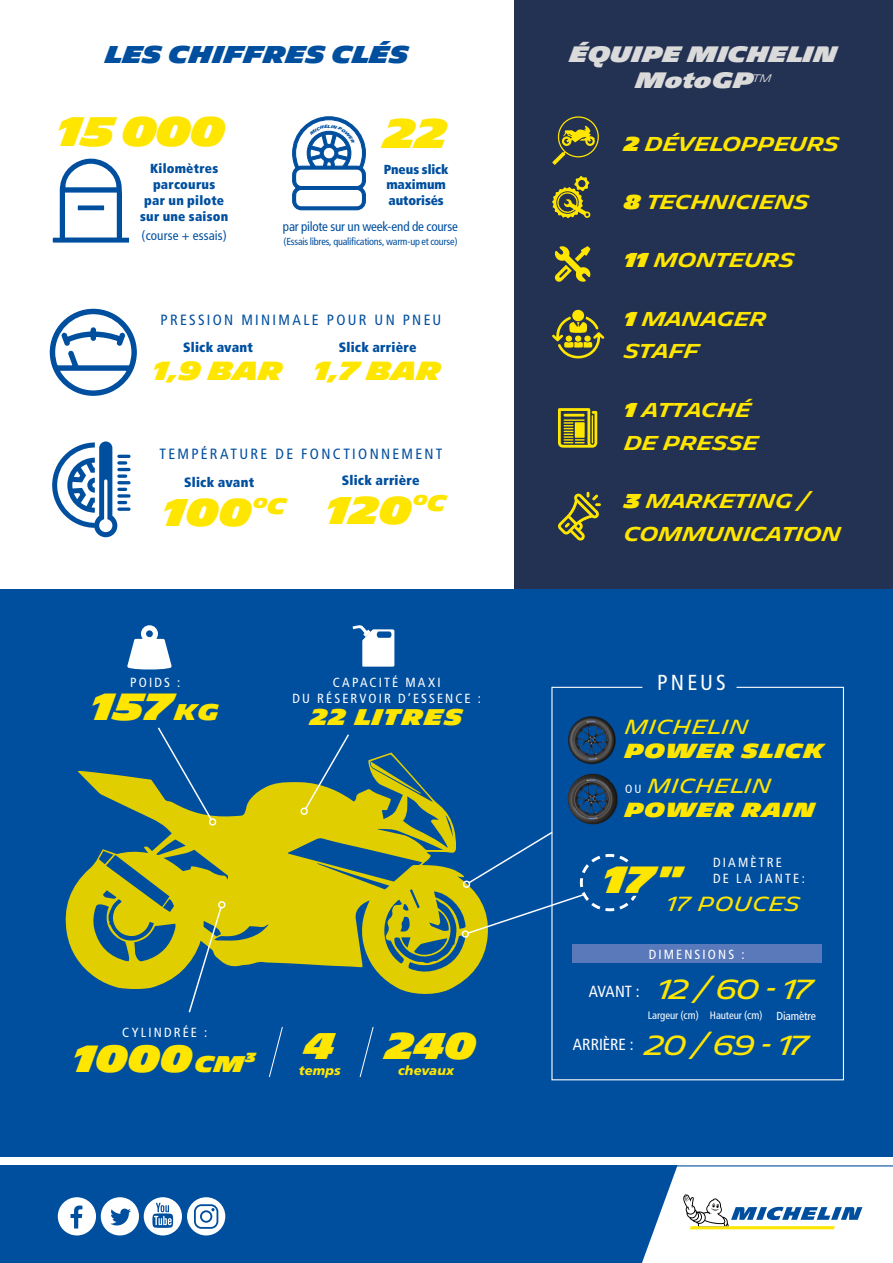
<style>
.page{position:relative;width:893px;height:1263px;background:#fff}
.page>*{position:absolute;margin:0;border:0;box-sizing:border-box;transform-origin:0 0}
.t1{font:900 40.05px "Michelin";letter-spacing:-.005em;color:#ffe600}
.t2{font:900 37.5px "Michelin";letter-spacing:.01em;color:#ffe600}
.t3{font:900 36.75px "Michelin";letter-spacing:.005em;color:#ffe600}
.t4{font:900 36px "Michelin";color:#ffe600}
.t5{font:26.85px/55.5px "Michelin";letter-spacing:-.045em;color:#ffe600;text-align:center}
.t6{font:900 25.5px "Michelin";letter-spacing:-.02em;color:#ffe600}
.t7{font:900 23.55px "Michelin";letter-spacing:.01em;color:#004f9f}
.t8{font:900 22.05px "Michelin";letter-spacing:.06em;color:#ffe600}
.t9{font:condensed 21.75px "Frutiger";letter-spacing:.14em;color:#fff}
.t10{font:900 21.6px/26px "Michelin";letter-spacing:.005em;color:#dadada;text-align:center}
.t11{font:900 19.8px/35.1px "Michelin";letter-spacing:.045em;color:#ffe600}
.t12{font:19.8px "Michelin";letter-spacing:.035em;color:#ffe600}
.t13{font:600 19.5px/32.8px "Michelin";letter-spacing:-.01em;color:#ffe600}
.t14{font:condensed 16.05px "Frutiger";color:#fff}
.t15{font:condensed 14.85px "Frutiger";letter-spacing:.155em;color:#004f9f}
.t16{font:900 condensed 13.5px "Frutiger";letter-spacing:.015em;color:#004f9f}
.t17{font:condensed 13.2px/15.9px "Frutiger";letter-spacing:.165em;color:#fff}
.t18{font:900 condensed 13.05px/15.8px "Frutiger";letter-spacing:.015em;color:#004f9f;text-align:center}
.t19{font:condensed 13.05px "Frutiger";letter-spacing:-.015em;color:#004f9f}
.t20{font:900 condensed 13.05px/15.8px "Frutiger";letter-spacing:-.005em;color:#004f9f}
.t21{font:condensed 13.05px "Frutiger";letter-spacing:.01em;color:#004f9f}
.t22{font:italic 900 12.9px "Frutiger";letter-spacing:.01em;color:#ffe600}
.t23{font:900 12.9px "Michelin";color:#ffe600}
.t24{font:condensed 10.8px "Frutiger";letter-spacing:-.01em;color:#fff}
.t25{font:condensed 10.2px "Frutiger";letter-spacing:-.02em;color:#004f9f}
.s1{font-size:22.05px}
.s2{font-family:"Frutiger";font-style:italic}
.s3{font-weight:900}
.s4{font-family:"Frutiger";font-weight:400;font-stretch:condensed;font-size:11.85px;color:#fff}
.s5{font-weight:400}
.s6{font-size:11.1px}
.s7{font-size:11.7px}
</style>
<div class="page">
<div style="left:0;top:1165px;width:893px;height:98px;background:#004f9f"></div>
<svg style="left:58px;top:1197px;width:124px;height:38px"></svg>
<svg style="left:642px;top:1165px;width:251px;height:98px"></svg>
<div style="left:187px;top:1197px;width:38px;height:38px;background:#fff;border-radius:50%"></div>
<svg style="left:194px;top:1204px;width:24px;height:25px"></svg>
<div style="left:514px;top:0;width:379px;height:590px;background:#233152"></div>
<div style="left:0;top:590px;width:893px;height:567px;background:#004f9f"></div>
<svg style="left:127px;top:625px;width:45px;height:44px"></svg>
<svg style="left:353px;top:625px;width:41px;height:42px"></svg>
<svg style="left:52px;top:158px;width:78px;height:85px"></svg>
<div style="left:76px;top:203px;width:30px;height:9px;background:#004f9f;border:2px solid #fff"></div>
<svg style="left:558px;top:408px;width:39px;height:40px"></svg>
<div style="left:572px;top:310px;width:12px;height:11px;background:#ffe600;border-radius:50%"></div>
<svg style="left:552px;top:316px;width:52px;height:43px"></svg>
<svg style="left:552px;top:116px;width:47px;height:49px"></svg>
<svg style="left:552px;top:176px;width:39px;height:42px"></svg>
<svg style="left:555px;top:246px;width:35px;height:36px"></svg>
<svg style="left:558px;top:492px;width:43px;height:49px"></svg>
<svg style="left:49px;top:308px;width:88px;height:88px"></svg>
<svg style="left:117px;top:507px;width:14px;height:4px"></svg>
<svg style="left:117px;top:494px;width:14px;height:4px"></svg>
<svg style="left:52px;top:441px;width:75px;height:96px"></svg>
<hr style="left:117px;top:481px;width:14px;height:3px;background:#004f9f;border-radius:2px">
<svg style="left:117px;top:474px;width:10px;height:4px"></svg>
<hr style="left:117px;top:468px;width:14px;height:3px;background:#004f9f;border-radius:2px">
<svg style="left:117px;top:461px;width:10px;height:4px"></svg>
<hr style="left:117px;top:455px;width:14px;height:3px;background:#004f9f;border-radius:2px">
<svg style="left:551px;top:686px;width:293px;height:395px"></svg>
<div style="left:572px;top:945px;width:249px;height:18px;background:#5979bb"></div>
<svg style="left:65px;top:752px;width:423px;height:242px;fill:#e1ce00"></svg>
<svg style="left:370px;top:761px;width:51px;height:33px"></svg>
<svg style="left:156px;top:727px;width:57px;height:94px"></svg>
<div style="left:209px;top:818px;width:7px;height:8px;border:1px solid #fff;border-radius:50%"></div>
<svg style="left:187px;top:901px;width:39px;height:112px"></svg>
<svg style="left:300px;top:734px;width:50px;height:82px"></svg>
<svg style="left:461px;top:830px;width:233px;height:109px"></svg>
<img style="left:568px;top:714px;width:49px;height:51px">
<img style="left:568px;top:774px;width:49px;height:50px">
<svg style="left:359px;top:1027px;width:15px;height:50px"></svg>
<svg style="left:269px;top:1027px;width:14px;height:50px"></svg>
<svg style="left:292px;top:116px;width:74px;height:95px"></svg>
<p class="t7" style="left:106px;top:41px;width:305px">LES CHIFFRES CLÉS</p>
<h1 class="t1" style="left:57px;top:109px;width:170px">15 000</h1>
<h1 class="t1" style="left:385px;top:111px;width:64px">22</h1>
<p class="t18" style="left:140px;top:161px;width:90px">Kilomètres parcourus<br>par un pilote sur une saison</p>
<p class="t21" style="left:142px;top:228px;width:87px">(course + essais)</p>
<p class="t20" style="left:384px;top:161px;width:66px">Pneus slick maximum autorisés</p>
<p class="t19" style="left:283px;top:219px;width:177px">par pilote sur un week-end de course</p>
<p class="t25" style="left:283px;top:235px;width:176px">(Essais libres, qualifications, warm-up et course)</p>
<p class="t15" style="left:161px;top:311px;width:282px">PRESSION MINIMALE POUR UN PNEU</p>
<p class="t16" style="left:183px;top:339px;width:71px">Slick avant</p>
<h3 class="t6" style="left:153px;top:356px;width:131px">1,9 BAR</h3>
<p class="t16" style="left:339px;top:339px;width:79px">Slick arrière</p>
<h3 class="t6" style="left:314px;top:356px;width:129px">1,7 BAR</h3>
<p class="t15" style="left:159px;top:445px;width:285px">TEMPÉRATURE DE FONCTIONNEMENT</p>
<p class="t16" style="left:184px;top:474px;width:71px">Slick avant</p>
<h2 class="t2" style="left:163px;top:491px;width:125px">100<sup>°C</sup></h2>
<p class="t16" style="left:342px;top:472px;width:79px">Slick arrière</p>
<h2 class="t2" style="left:327px;top:488px;width:121px">120<sup>°C</sup></h2>
<p class="t17" style="left:130px;top:675px;width:52px">POIDS :</p>
<h3 class="t3" style="left:91px;top:685px;width:129px">157 <span class="s1">KG</span></h3>
<p class="t17" style="left:292px;top:675px;width:190px;text-align:center">CAPACITÉ MAXI<br>DU RÉSERVOIR D’ESSENCE :</p>
<p class="t8" style="left:311px;top:704px;width:153px">22 LITRES</p>
<p class="t17" style="left:122px;top:1024px;width:87px">CYLINDRÉE :</p>
<h3 class="t3" style="left:74px;top:1037px;width:173px">1000 <span class="s1">CM</span></h3>
<p class="t23" style="left:246px;top:1050px;width:12px">3</p>
<h3 class="t4" style="left:304px;top:1025px;width:32px">4</h3>
<p class="t22" style="left:299px;top:1063px;width:43px">temps</p>
<h3 class="t4" style="left:386px;top:1025px;width:92px">240</h3>
<p class="t22" style="left:398px;top:1063px;width:57px">chevaux</p>
<p class="t10" style="left:570px;top:41px;width:269px">ÉQUIPE MICHELIN<br>M<span class="s2">oto</span>GP<sup>tm</sup></p>
<p class="t13" style="left:624px;top:128px;width:217px"><span class="s3">2</span> DÉVELOPPEURS</p>
<p class="t13" style="left:624px;top:186px;width:187px"><span class="s3">8</span> TECHNICIENS</p>
<p class="t13" style="left:624px;top:244px;width:172px"><span class="s3">11</span> MONTEURS</p>
<p class="t13" style="left:624px;top:303px;width:144px"><span class="s3">1</span> MANAGER<br>STAFF</p>
<p class="t13" style="left:624px;top:394px;width:136px"><span class="s3">1</span> ATTACHÉ<br>DE PRESSE</p>
<p class="t13" style="left:624px;top:485px;width:219px"><span class="s3">3</span> MARKETING /<br>COMMUNICATION</p>
<p class="t9" style="left:657px;top:670px;width:70px">PNEUS</p>
<p class="t12" style="left:625px;top:716px;width:125px">MICHELIN</p>
<p class="t11" style="left:625px;top:734px;width:201px">POWER SLICK<br><span class="s4">OU</span> <span class="s5">MICHELIN</span></p>
<p class="t11" style="left:625px;top:793px;width:192px">POWER RAIN</p>
<p class="t17" style="left:713px;top:855px;width:93px">DIAMÈTRE<br>DE LA JANTE:</p>
<h3 class="t3" style="left:603px;top:858px;width:81px">17"</h3>
<p class="t12" style="left:667px;top:892px;width:134px">17 POUCES</p>
<p class="t17" style="left:649px;top:946px;width:97px">DIMENSIONS :</p>
<h3 class="t5" style="left:645px;top:962px;width:169px">12 / 60 - 17<br>20 / 69 - 17</h3>
<p class="t14" style="left:589px;top:982px;width:52px">AVANT :</p>
<p class="t14" style="left:573px;top:1035px;width:62px">ARRIÈRE :</p>
<p class="t24" style="left:648px;top:1009px;width:170px">Largeur <span class="s6">(cm)</span> Hauteur <span class="s6">(cm)</span> <span class="s7">Diamètre</span></p>
</div>
